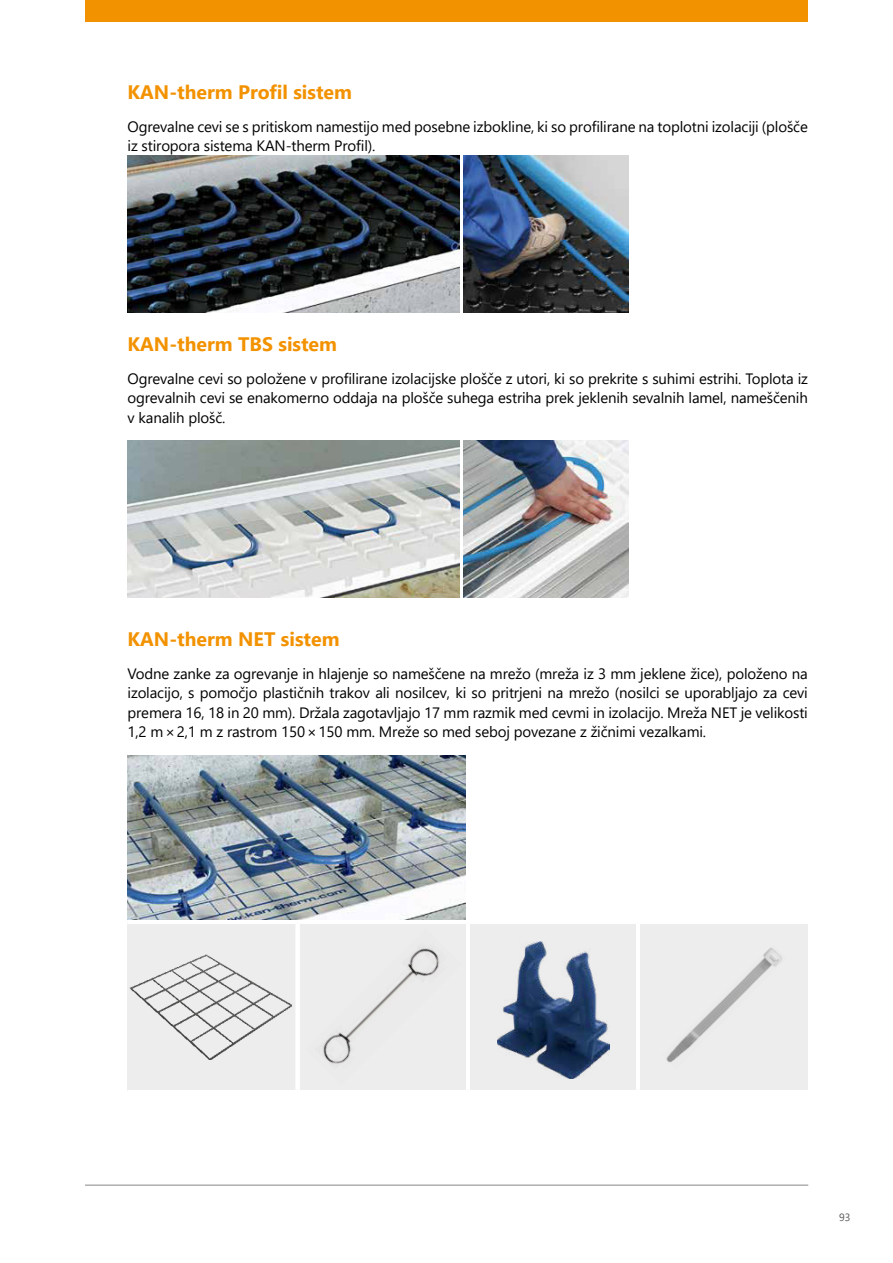
<style>
.page{position:relative;width:893px;height:1263px;background:#fff}
.page>*{position:absolute;margin:0;border:0;box-sizing:border-box;transform-origin:0 0}
.t1{font:700 19.5px "Segoe UI";color:#f39200}
.t2{font:15px/19.5px "Segoe UI";letter-spacing:-.01em;color:#000;text-align:justify}
.t3{font:10.5px "Segoe UI";color:#575756}
</style>
<div class="page">
<div style="left:85px;top:0;width:723px;height:21px;background:#f39200"></div>
<hr style="left:85px;top:1185px;width:723px;height:1px;background:#878786">
<img style="left:128px;top:156px;width:331px;height:156px">
<img style="left:463px;top:156px;width:165px;height:156px">
<img style="left:128px;top:440px;width:331px;height:157px">
<img style="left:463px;top:440px;width:166px;height:157px">
<img style="left:128px;top:756px;width:337px;height:163px">
<div style="left:128px;top:924px;width:165px;height:166px;background:#ededed"></div>
<img style="left:130px;top:954px;width:161px;height:105px">
<div style="left:300px;top:924px;width:166px;height:166px;background:#ededed"></div>
<img style="left:316px;top:948px;width:124px;height:119px">
<div style="left:470px;top:924px;width:166px;height:166px;background:#ededed"></div>
<img style="left:497px;top:942px;width:113px;height:137px">
<div style="left:640px;top:924px;width:166px;height:166px;background:#ededed"></div>
<img style="left:666px;top:947px;width:116px;height:116px">
<h1 class="t1" style="left:128px;top:74px;width:226px">KAN-therm Profil sistem</h1>
<p class="t2" style="left:128px;top:115px;width:682px">Ogrevalne cevi se s pritiskom namestijo med posebne izbokline, ki so profilirane na toplotni izolaciji (plošče iz stiropora sistema KAN-therm Profil).</p>
<h1 class="t1" style="left:128px;top:326px;width:211px">KAN-therm TBS sistem</h1>
<p class="t2" style="left:128px;top:367px;width:682px">Ogrevalne cevi so položene v profilirane izolacijske plošče z utori, ki so prekrite s suhimi estrihi. Toplota iz ogrevalnih cevi se enakomerno oddaja na plošče suhega estriha prek jeklenih sevalnih lamel, nameščenih v kanalih plošč.</p>
<h1 class="t1" style="left:128px;top:621px;width:213px">KAN-therm NET sistem</h1>
<p class="t2" style="left:128px;top:662px;width:682px">Vodne zanke za ogrevanje in hlajenje so nameščene na mrežo (mreža iz 3 mm jeklene žice), položeno na izolacijo, s pomočjo plastičnih trakov ali nosilcev, ki so pritrjeni na mrežo (nosilci se uporabljajo za cevi premera 16, 18 in 20 mm). Držala zagotavljajo 17 mm razmik med cevmi in izolacijo. Mreža NET je velikosti 1,2 m × 2,1 m z rastrom 150 × 150 mm. Mreže so med seboj povezane z žičnimi vezalkami.</p>
<p class="t3" style="left:839px;top:1213px;width:13px">93</p>
</div>
